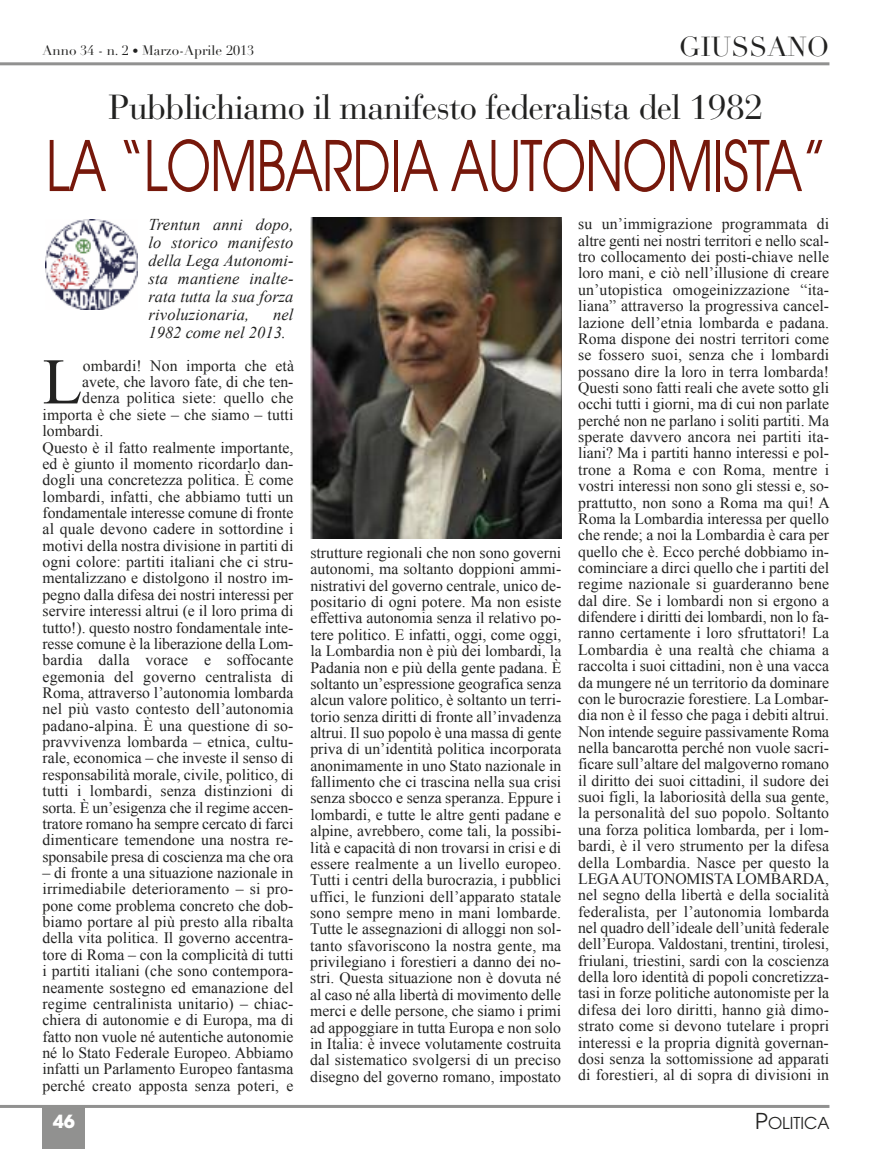
<style>
.page{position:relative;width:872px;height:1149px;background:#fff}
.page>*{position:absolute;margin:0;border:0;box-sizing:border-box;transform-origin:0 0}
.t1{font:69px "Avant Garde";letter-spacing:-.02em;color:#76180b;scale:.75 1}
.t2{font:65.1px "Times New Roman";color:#222221}
.t3{font:34.5px "Bauer Bodoni";letter-spacing:-.025em;color:#222221}
.t4{font:27px "Didot LH";color:#222221}
.t5{font:700 18px "Avant Garde";color:#fff}
.t6{font:italic 16.5px/18px "Times New Roman";letter-spacing:.01em;color:#222221;text-align:justify}
.t7{font:16.35px "Avant Garde";color:#222221}
.t8{font:15.75px/16.4px "Times New Roman";color:#222221;text-align:justify}
.t9{font:13.5px "Didot LH";color:#222221}
.s1{font-size:12px}
.s2{font-size:21.75px}
</style>
<div class="page">
<div style="left:43px;top:1106px;width:42px;height:42px;background:#919190"></div>
<hr style="left:0;top:1104px;width:829px;height:3px;background:#919190">
<hr style="left:0;top:62px;width:829px;height:3px;background:#919190">
<img style="left:310px;top:217px;width:251px;height:321px">
<img style="left:45px;top:220px;width:93px;height:89px">
<p class="t9" style="left:43px;top:45px;width:213px">Anno 34 - n. 2 <span class="s1">•</span> Marzo-Aprile 2013</p>
<h3 class="t4" style="left:679px;top:37px;width:152px">GIUSSANO</h3>
<h3 class="t3" style="left:109px;top:95px;width:656px">Pubblichiamo il manifesto federalista del 1982</h3>
<h1 class="t1" style="left:45px;top:140px;width:1043px">LA “LOMBARDIA AUTONOMISTA”</h1>
<p class="t6" style="left:148px;top:215px;width:146px">Trentun anni dopo, lo storico manifesto della Lega Autonomi&shy;sta mantiene inalte&shy;rata tutta la sua forza rivoluzionaria,</p>
<p class="t8" style="left:578px;top:216px;width:253px">su un’immigrazione programmata di altre genti nei nostri territori e nello scal&shy;tro collocamento dei posti-chiave nelle loro mani, e ciò nell’illusione di creare un’utopistica omogeinizzazione “ita&shy;liana” attraverso la progressiva cancel&shy;lazione dell’etnia lombarda e padana.<br>Roma dispone dei nostri territori come se fossero suoi, senza che i lombardi possano dire la loro in terra lombarda!<br>Questi sono fatti reali che avete sotto gli occhi tutti i giorni, ma di cui non parlate perché non ne parlano i soliti partiti. Ma sperate davvero ancora nei partiti ita&shy;liani? Ma i partiti hanno interessi e pol&shy;trone a Roma e con Roma, mentre i vostri interessi non sono gli stessi e, so&shy;prattutto, non sono a Roma ma qui! A Roma la Lombardia interessa per quello che rende; a noi la Lombardia è cara per quello che è. Ecco perché dobbiamo in&shy;cominciare a dirci quello che i partiti del regime nazionale si guarderanno bene dal dire. Se i lombardi non si ergono a difendere i diritti dei lombardi, non lo fa&shy;ranno certamente i loro sfruttatori! La Lombardia è una realtà che chiama a raccolta i suoi cittadini, non è una vacca da mungere né un territorio da dominare con le burocrazie forestiere. La Lombar&shy;dia non è il fesso che paga i debiti altrui.<br>Non intende seguire passivamente Roma nella bancarotta perché non vuole sacri&shy;ficare sull’altare del malgoverno romano il diritto dei suoi cittadini, il sudore dei suoi figli, la laboriosità della sua gente, la personalità del suo popolo. Soltanto una forza politica lombarda, per i lom&shy;bardi, è il vero strumento per la difesa della Lombardia. Nasce per questo la LEGAAUTONOMISTA LOMBARDA, nel segno della libertà e della socialità federalista, per l’autonomia lombarda nel quadro dell’ideale dell’unità federale dell’Europa. Valdostani, trentini, tirolesi, friulani, triestini, sardi con la coscienza della loro identità di popoli concretizza&shy;tasi in forze politiche autonomiste per la difesa dei loro diritti, hanno già dimo&shy;strato come si devono tutelare i propri interessi e la propria dignità governan&shy;dosi senza la sottomissione ad apparati di forestieri, al di sopra di divisioni in</p>
<p class="t6" style="left:148px;top:305px;width:146px;text-indent:124px">nel<br>1982 come nel 2013.</p>
<h2 class="t2" style="left:43px;top:345px;width:41px">L</h2>
<p class="t8" style="left:83px;top:357px;width:213px">ombardi! Non importa che età</p>
<p class="t8" style="left:82px;top:373px;width:213px">avete, che lavoro fate, di che ten-</p>
<p class="t8" style="left:82px;top:390px;width:213px">denza politica siete: quello che</p>
<p class="t8" style="left:43px;top:406px;width:252px">importa è che siete – che siamo – tutti</p>
<p class="t8" style="left:43px;top:422px;width:62px">lombardi.</p>
<p class="t8" style="left:43px;top:439px;width:252px">Questo è il fatto realmente importante,</p>
<p class="t8" style="left:43px;top:455px;width:252px">ed è giunto il momento ricordarlo dan-</p>
<p class="t8" style="left:43px;top:471px;width:252px">dogli una concretezza politica. È come</p>
<p class="t8" style="left:43px;top:488px;width:252px">lombardi, infatti, che abbiamo tutti un</p>
<p class="t8" style="left:43px;top:504px;width:252px">fondamentale interesse comune di fronte</p>
<p class="t8" style="left:43px;top:520px;width:252px">al quale devono cadere in sottordine i</p>
<p class="t8" style="left:43px;top:537px;width:252px">motivi della nostra divisione in partiti di</p>
<p class="t8" style="left:43px;top:553px;width:252px">ogni colore: partiti italiani che ci stru-</p>
<p class="t8" style="left:43px;top:569px;width:252px">mentalizzano e distolgono il nostro im-</p>
<p class="t8" style="left:43px;top:586px;width:252px">pegno dalla difesa dei nostri interessi per</p>
<p class="t8" style="left:43px;top:602px;width:252px">servire interessi altrui (e il loro prima di</p>
<p class="t8" style="left:43px;top:619px;width:252px">tutto!). questo nostro fondamentale inte-</p>
<p class="t8" style="left:43px;top:635px;width:252px">resse comune è la liberazione della Lom-</p>
<p class="t8" style="left:43px;top:651px;width:252px">bardia dalla vorace e soffocante</p>
<p class="t8" style="left:43px;top:668px;width:252px">egemonia del governo centralista di</p>
<p class="t8" style="left:43px;top:684px;width:252px">Roma, attraverso l’autonomia lombarda</p>
<p class="t8" style="left:43px;top:700px;width:252px">nel più vasto contesto dell’autonomia</p>
<p class="t8" style="left:43px;top:717px;width:252px">padano-alpina. È una questione di so-</p>
<p class="t8" style="left:43px;top:733px;width:252px">pravvivenza lombarda – etnica, cultu-</p>
<p class="t8" style="left:43px;top:749px;width:252px">rale, economica – che investe il senso di</p>
<p class="t8" style="left:43px;top:766px;width:252px">responsabilità morale, civile, politico, di</p>
<p class="t8" style="left:43px;top:782px;width:252px">tutti i lombardi, senza distinzioni di</p>
<p class="t8" style="left:43px;top:798px;width:252px">sorta. È un’esigenza che il regime accen-</p>
<p class="t8" style="left:43px;top:815px;width:252px">tratore romano ha sempre cercato di farci</p>
<p class="t8" style="left:43px;top:831px;width:252px">dimenticare temendone una nostra re-</p>
<p class="t8" style="left:43px;top:847px;width:252px">sponsabile presa di coscienza ma che ora</p>
<p class="t8" style="left:42px;top:864px;width:252px">– di fronte a una situazione nazionale in irrimediabile deterioramento – si pro&shy;pone come problema concreto che dob&shy;biamo portare al più presto alla ribalta della vita politica. Il governo accentra&shy;tore di Roma – con la complicità di tutti i partiti italiani (che sono contempora&shy;neamente sostegno ed emanazione del regime centralinista unitario) – chiac&shy;chiera di autonomie e di Europa, ma di fatto non vuole né autentiche autonomie né lo Stato Federale Europeo. Abbiamo infatti un Parlamento Europeo fantasma perché creato apposta senza poteri, e</p>
<p class="t8" style="left:310px;top:544px;width:253px">strutture regionali che non sono governi autonomi, ma soltanto doppioni ammi&shy;nistrativi del governo centrale, unico de&shy;positario di ogni potere. Ma non esiste effettiva autonomia senza il relativo po&shy;tere politico. E infatti, oggi, come oggi, la Lombardia non è più dei lombardi, la Padania non e più della gente padana. È soltanto un’espressione geografica senza alcun valore politico, è soltanto un terri&shy;torio senza diritti di fronte all’invadenza altrui. Il suo popolo è una massa di gente priva di un’identità politica incorporata anonimamente in uno Stato nazionale in fallimento che ci trascina nella sua crisi senza sbocco e senza speranza. Eppure i lombardi, e tutte le altre genti padane e alpine, avrebbero, come tali, la possibi&shy;lità e capacità di non trovarsi in crisi e di essere realmente a un livello europeo.<br>Tutti i centri della burocrazia, i pubblici uffici, le funzioni dell’apparato statale sono sempre meno in mani lombarde.<br>Tutte le assegnazioni di alloggi non sol&shy;tanto sfavoriscono la nostra gente, ma privilegiano i forestieri a danno dei no&shy;stri. Questa situazione non è dovuta né al caso né alla libertà di movimento delle merci e delle persone, che siamo i primi ad appoggiare in tutta Europa e non solo in Italia: è invece volutamente costruita dal sistematico svolgersi di un preciso disegno del governo romano, impostato</p>
<p class="t5" style="left:53px;top:1114px;width:24px">46</p>
<p class="t7" style="left:755px;top:1116px;width:76px"><span class="s2">P</span>OLITICA</p>
</div>
